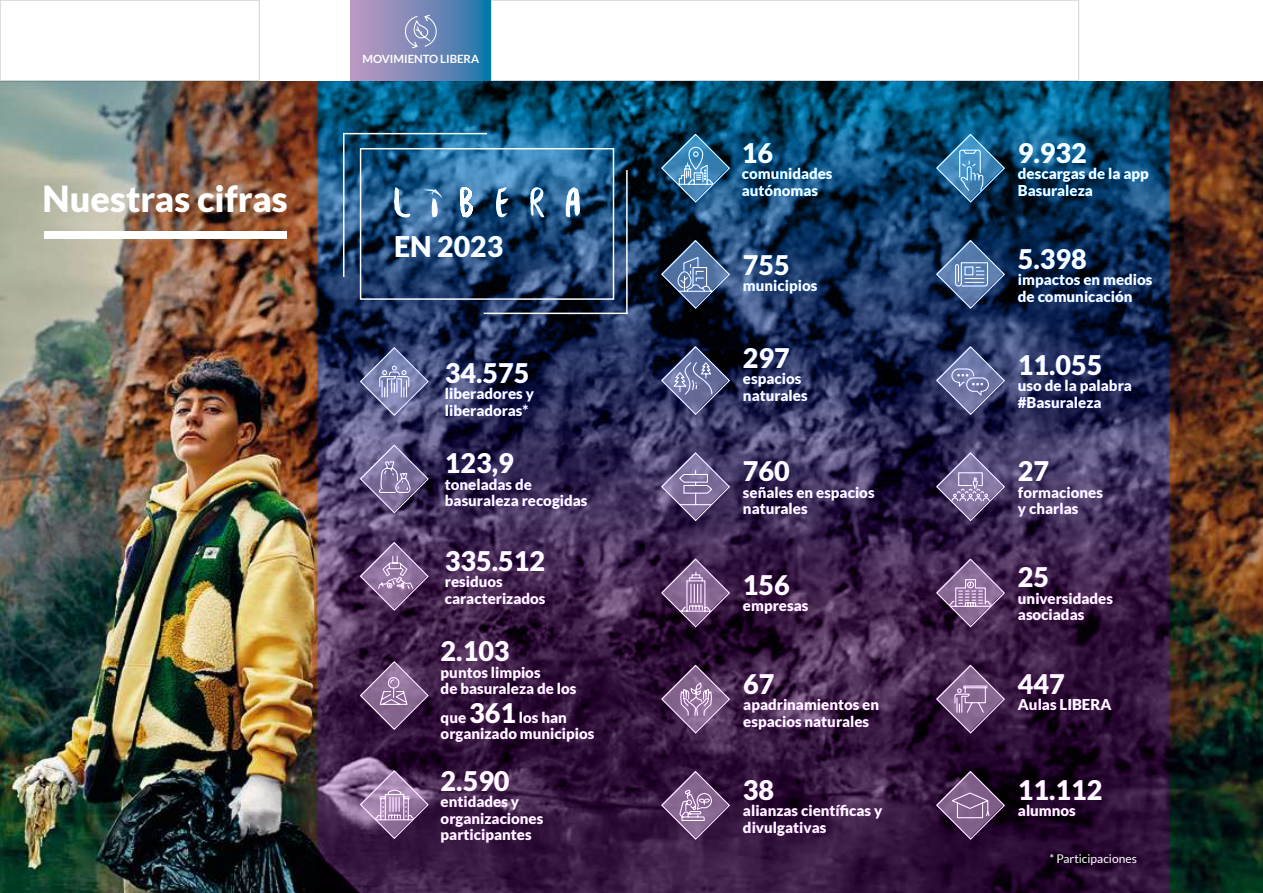
<style>
.page{position:relative;width:1263px;height:893px;background:#fff}
.page>*{position:absolute;margin:0;border:0;box-sizing:border-box;transform-origin:0 0}
.t1{font:900 36px "Lato";color:#fff}
.t2{font:900 28.5px "Lato";color:#fff}
.t3{font:900 27px "Lato";color:#fff}
.t4{font:900 15px/16.5px "Lato";color:#fff}
.t5{font:12px "Lato";color:#fff}
.t6{font:700 11.4px "Lato";color:#fff}
.s1{font-size:27px}
</style>
<div class="page">
<div style="left:0;top:0;width:259px;height:81px;background:#fff;border:1px solid #d1d2d4"></div>
<div style="left:491px;top:0;width:588px;height:81px;background:#fff;border:1px solid #d1d2d4"></div>
<svg style="left:351px;top:0;width:140px;height:81px;background:#7188b7"></svg>
<svg style="left:402px;top:14px;width:37px;height:35px"></svg>
<img style="left:0;top:81px;width:1263px;height:812px">
<img style="left:318px;top:82px;width:850px;height:811px">
<div style="left:360px;top:148px;width:254px;height:152px;border:1px solid #fff"></div>
<hr style="left:626px;top:170px;width:2px;height:144px;background:#fff">
<hr style="left:484px;top:313px;width:144px;height:1px;background:#fff">
<hr style="left:343px;top:133px;width:1px;height:144px;background:#fff">
<hr style="left:343px;top:133px;width:144px;height:1px;background:#fff">
<div style="left:44px;top:231px;width:242px;height:8px;background:#fff"></div>
<h1 class="t1" style="left:43px;top:178px;width:247px">Nuestras cifras</h1>
<p class="t6" style="left:362px;top:53px;width:118px">MOVIMIENTO LIBERA</p>
<h2 class="t2" style="left:394px;top:229px;width:111px">EN 2023</h2>
<h3 class="t3" style="left:445px;top:357px;width:86px">34.575</h3>
<p class="t4" style="left:445px;top:385px;width:91px">liberadores y liberadoras*</p>
<h3 class="t3" style="left:445px;top:448px;width:71px">123,9</h3>
<p class="t4" style="left:445px;top:476px;width:144px">toneladas de basuraleza recogidas</p>
<h3 class="t3" style="left:445px;top:545px;width:102px">335.512</h3>
<p class="t4" style="left:445px;top:573px;width:102px">residuos caracterizados</p>
<h3 class="t3" style="left:441px;top:635px;width:71px">2.103</h3>
<p class="t4" style="left:441px;top:663px;width:137px">puntos limpios<br>de basuraleza de los</p>
<p class="t4" style="left:441px;top:708px;width:155px">que <span class="s1">361</span> los han organizado municipios</p>
<h3 class="t3" style="left:441px;top:765px;width:71px">2.590</h3>
<p class="t4" style="left:441px;top:793px;width:104px">entidades y organizaciones participantes</p>
<h3 class="t3" style="left:742px;top:137px;width:33px">16</h3>
<p class="t4" style="left:742px;top:165px;width:92px">comunidades autónomas</p>
<h3 class="t3" style="left:743px;top:249px;width:48px">755</h3>
<p class="t4" style="left:743px;top:277px;width:76px">municipios</p>
<h3 class="t3" style="left:743px;top:342px;width:48px">297</h3>
<p class="t4" style="left:743px;top:370px;width:66px">espacios naturales</p>
<h3 class="t3" style="left:743px;top:455px;width:48px">760</h3>
<p class="t4" style="left:743px;top:484px;width:133px">señales en espacios naturales</p>
<h3 class="t3" style="left:743px;top:569px;width:48px">156</h3>
<p class="t4" style="left:743px;top:597px;width:67px">empresas</p>
<h3 class="t3" style="left:743px;top:668px;width:33px">67</h3>
<p class="t4" style="left:743px;top:696px;width:137px">apadrinamientos en espacios naturales</p>
<h3 class="t3" style="left:743px;top:774px;width:33px">38</h3>
<p class="t4" style="left:743px;top:802px;width:141px">alianzas científicas y divulgativas</p>
<h3 class="t3" style="left:1018px;top:137px;width:71px">9.932</h3>
<p class="t4" style="left:1018px;top:165px;width:132px">descargas de la app<br>Basuraleza</p>
<h3 class="t3" style="left:1018px;top:243px;width:71px">5.398</h3>
<p class="t4" style="left:1018px;top:271px;width:136px">impactos en medios de comunicación</p>
<h3 class="t3" style="left:1018px;top:349px;width:86px">11.055</h3>
<p class="t4" style="left:1018px;top:377px;width:115px">uso de la palabra #Basuraleza</p>
<h3 class="t3" style="left:1018px;top:455px;width:33px">27</h3>
<p class="t4" style="left:1018px;top:484px;width:87px">formaciones y charlas</p>
<h3 class="t3" style="left:1018px;top:562px;width:33px">25</h3>
<p class="t4" style="left:1018px;top:590px;width:97px">universidades asociadas</p>
<h3 class="t3" style="left:1018px;top:668px;width:48px">447</h3>
<p class="t4" style="left:1018px;top:696px;width:95px">Aulas LIBERA</p>
<h3 class="t3" style="left:1018px;top:774px;width:86px">11.112</h3>
<p class="t4" style="left:1018px;top:802px;width:59px">alumnos</p>
<p class="t5" style="left:1049px;top:852px;width:89px">* Participaciones</p>
</div>
